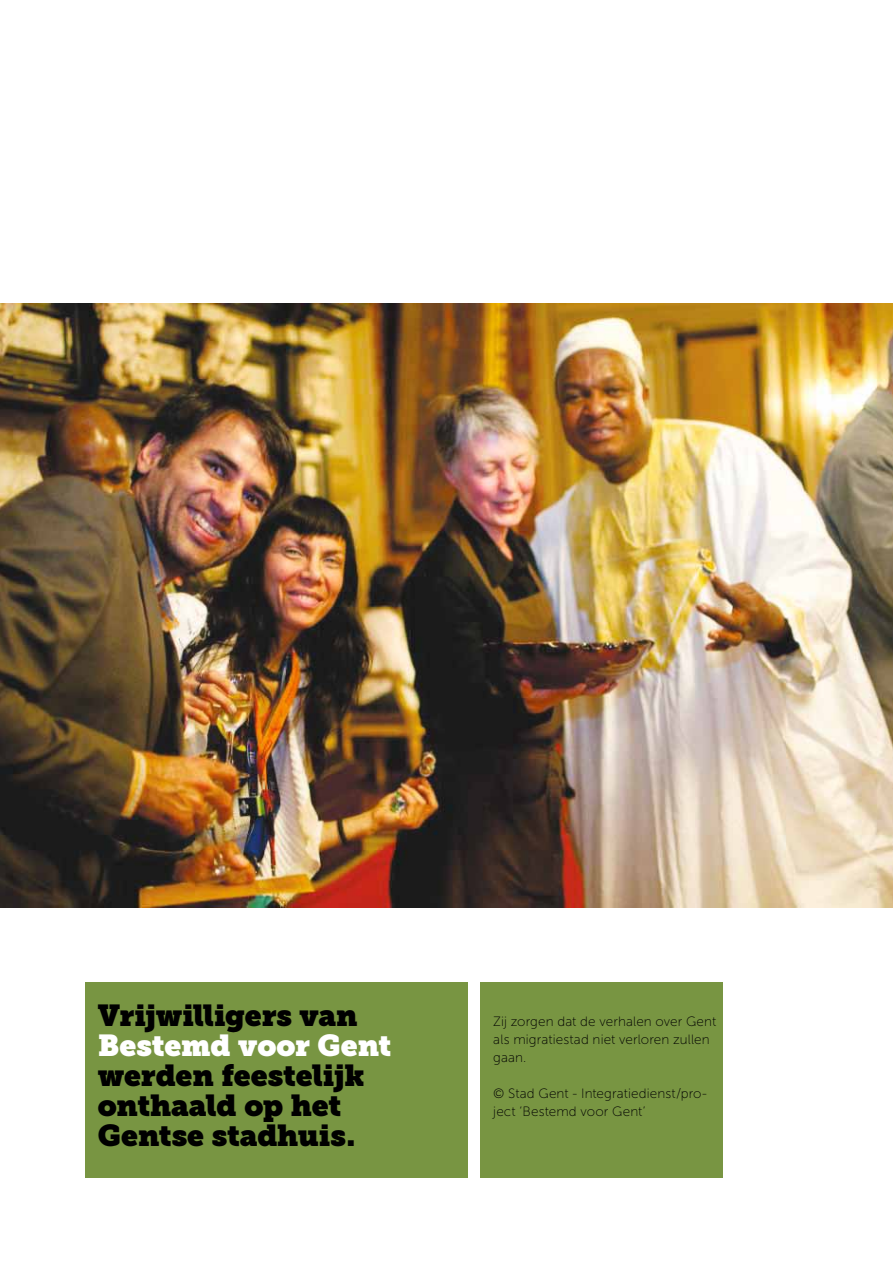
<style>
.page{position:relative;width:893px;height:1263px;background:#fff}
.page>*{position:absolute;margin:0;border:0;box-sizing:border-box;transform-origin:0 0}
.t1{font:30px/30px "Museo Slab";letter-spacing:-.01em;color:#000}
.t2{font:30px "Museo Slab";letter-spacing:-.005em;color:#fff}
.t3{font:13.5px/18px "Museo Sans 100";letter-spacing:.01em;color:#000}
</style>
<div class="page">
<img style="left:0;top:304px;width:893px;height:603px">
<div style="left:480px;top:982px;width:243px;height:196px;background:#789542"></div>
<div style="left:85px;top:982px;width:383px;height:196px;background:#789542"></div>
<h1 class="t1" style="left:98px;top:1001px;width:261px">Vrijwilligers van</h1>
<h1 class="t2" style="left:98px;top:1028px;width:295px">Bestemd voor Gent</h1>
<h1 class="t1" style="left:98px;top:1061px;width:268px">werden feestelijk onthaald op het<br>Gentse stadhuis.</h1>
<p class="t3" style="left:493px;top:1013px;width:225px">Zij zorgen dat de verhalen over Gent als migratiestad niet verloren zullen gaan.</p>
<p class="t3" style="left:493px;top:1085px;width:215px">© Stad Gent - Integratiedienst/pro&shy;ject ‘Bestemd voor Gent’</p>
</div>
